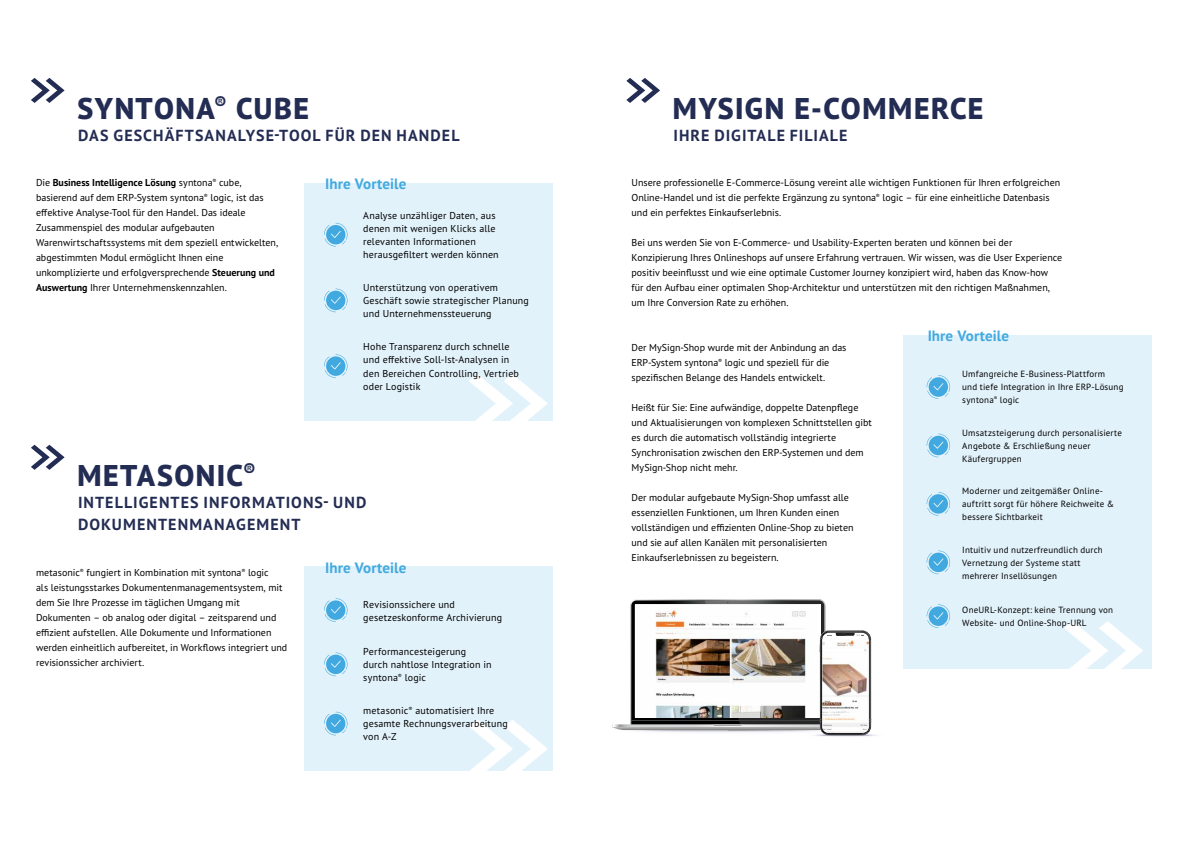
<style>
.page{position:relative;width:1191px;height:842px;background:#fff}
.page>*{position:absolute;margin:0;border:0;box-sizing:border-box;transform-origin:0 0}
.t1{font:800 30px "PT Sans Pro";letter-spacing:.05em;color:#232c53}
.t2{font:700 16px/22px "PT Sans Pro";letter-spacing:.065em;color:#232c53}
.t3{font:700 15px "PT Sans Pro";letter-spacing:.005em;color:#42a9e0}
.t4{font:10px/15px "PT Sans Pro";color:#000}
.t5{font:9px/13px "PT Sans Pro";letter-spacing:.02em;color:#000}
.s1{font-weight:700}
</style>
<div class="page">
<svg style="left:31px;top:78px;width:34px;height:25px"></svg>
<svg style="left:31px;top:445px;width:34px;height:25px"></svg>
<svg style="left:626px;top:78px;width:34px;height:25px"></svg>
<div style="left:902px;top:336px;width:249px;height:333px;background:#e2f2fa"></div>
<svg style="left:1064px;top:621px;width:79px;height:48px"></svg>
<svg style="left:926px;top:375px;width:24px;height:24px"></svg>
<svg style="left:926px;top:434px;width:24px;height:23px"></svg>
<svg style="left:926px;top:492px;width:24px;height:24px"></svg>
<svg style="left:926px;top:550px;width:24px;height:24px"></svg>
<svg style="left:926px;top:604px;width:24px;height:24px"></svg>
<div style="left:304px;top:183px;width:248px;height:238px;background:#e2f2fa"></div>
<div style="left:304px;top:567px;width:248px;height:204px;background:#e2f2fa"></div>
<svg style="left:469px;top:374px;width:79px;height:47px"></svg>
<svg style="left:469px;top:719px;width:79px;height:52px"></svg>
<svg style="left:324px;top:223px;width:23px;height:24px"></svg>
<svg style="left:324px;top:598px;width:23px;height:24px"></svg>
<svg style="left:324px;top:289px;width:23px;height:23px"></svg>
<svg style="left:324px;top:652px;width:23px;height:24px"></svg>
<svg style="left:324px;top:354px;width:23px;height:24px"></svg>
<svg style="left:324px;top:712px;width:23px;height:23px"></svg>
<img style="left:612px;top:599px;width:265px;height:138px">
<img style="left:822px;top:639px;width:46px;height:94px">
<h1 class="t1" style="left:77px;top:88px;width:233px">SYNTONA<sup>®</sup> CUBE</h1>
<h2 class="t2" style="left:78px;top:124px;width:383px">DAS GESCHÄFTSANALYSE-TOOL FÜR DEN HANDEL</h2>
<p class="t4" style="left:36px;top:175px;width:244px">Die <span class="s1">Business Intelligence Lösung</span> syntona<sup>®</sup> cube, basierend auf dem ERP-System syntona<sup>®</sup> logic, ist das effektive Analyse-Tool für den Handel. Das ideale Zusammenspiel des modular aufgebauten Warenwirtschaftssystems mit dem speziell entwickelten, abgestimmten Modul ermöglicht Ihnen eine unkomplizierte und erfolgversprechende <span class="s1">Steuerung und Auswertung</span> Ihrer Unternehmenskennzahlen.</p>
<h3 class="t3" style="left:325px;top:174px;width:83px">Ihre Vorteile</h3>
<p class="t4" style="left:363px;top:209px;width:137px;line-height:13px">Analyse unzähliger Daten, aus denen mit wenigen Klicks alle relevanten Informationen herausgefiltert werden können</p>
<p class="t4" style="left:363px;top:281px;width:167px;line-height:13px">Unterstützung von operativem<br>Geschäft sowie strategischer Planung und Unternehmenssteuerung</p>
<p class="t4" style="left:363px;top:340px;width:157px;line-height:13px">Hohe Transparenz durch schnelle und effektive Soll-Ist-Analysen in den Bereichen Controlling, Vertrieb oder Logistik</p>
<h1 class="t1" style="left:77px;top:455px;width:180px">METASONIC<sup>®</sup></h1>
<h2 class="t2" style="left:78px;top:491px;width:290px">INTELLIGENTES INFORMATIONS- UND<br>DOKUMENTENMANAGEMENT</h2>
<p class="t4" style="left:36px;top:565px;width:253px">metasonic<sup>®</sup> fungiert in Kombination mit syntona<sup>®</sup> logic<br>als leistungsstarkes Dokumentenmanagementsystem, mit dem Sie Ihre Prozesse im täglichen Umgang mit Dokumenten – ob analog oder digital – zeitsparend und effizient aufstellen. Alle Dokumente und Informationen werden einheitlich aufbereitet, in Workflows integriert und revisionssicher archiviert.</p>
<h3 class="t3" style="left:325px;top:557px;width:83px">Ihre Vorteile</h3>
<p class="t4" style="left:363px;top:597px;width:140px;line-height:13px">Revisionssichere und gesetzeskonforme Archivierung</p>
<p class="t4" style="left:363px;top:645px;width:130px;line-height:13px">Performancesteigerung durch nahtlose Integration in syntona<sup>®</sup> logic</p>
<p class="t4" style="left:363px;top:704px;width:146px;line-height:13px">metasonic<sup>®</sup> automatisiert Ihre gesamte Rechnungsverarbeitung von A-Z</p>
<h1 class="t1" style="left:673px;top:88px;width:312px">MYSIGN E-COMMERCE</h1>
<h2 class="t2" style="left:673px;top:124px;width:175px">IHRE DIGITALE FILIALE</h2>
<p class="t4" style="left:631px;top:175px;width:430px">Unsere professionelle E-Commerce-Lösung vereint alle wichtigen Funktionen für Ihren erfolgreichen<br>Online-Handel und ist die perfekte Ergänzung zu syntona<sup>®</sup> logic – für eine einheitliche Datenbasis und ein perfektes Einkaufserlebnis.</p>
<p class="t4" style="left:631px;top:235px;width:432px">Bei uns werden Sie von E-Commerce- und Usability-Experten beraten und können bei der Konzipierung Ihres Onlineshops auf unsere Erfahrung vertrauen. Wir wissen, was die User Experience positiv beeinflusst und wie eine optimale Customer Journey konzipiert wird, haben das Know-how für den Aufbau einer optimalen Shop-Architektur und unterstützen mit den richtigen Maßnahmen, um Ihre Conversion Rate zu erhöhen.</p>
<p class="t4" style="left:631px;top:340px;width:216px">Der MySign-Shop wurde mit der Anbindung an das<br>ERP-System syntona<sup>®</sup> logic und speziell für die spezifischen Belange des Handels entwickelt.</p>
<p class="t4" style="left:631px;top:400px;width:242px">Heißt für Sie: Eine aufwändige, doppelte Datenpflege und Aktualisierungen von komplexen Schnittstellen gibt es durch die automatisch vollständig integrierte Synchronisation zwischen den ERP-Systemen und dem MySign-Shop nicht mehr.</p>
<p class="t4" style="left:631px;top:490px;width:223px">Der modular aufgebaute MySign-Shop umfasst alle essenziellen Funktionen, um Ihren Kunden einen vollständigen und effizienten Online-Shop zu bieten und sie auf allen Kanälen mit personalisierten Einkaufserlebnissen zu begeistern.</p>
<h3 class="t3" style="left:927px;top:326px;width:83px">Ihre Vorteile</h3>
<p class="t5" style="left:962px;top:368px;width:163px">Umfangreiche E-Business-Plattform<br>und tiefe Integration in Ihre ERP-Lösung syntona<sup>®</sup> logic</p>
<p class="t5" style="left:962px;top:426px;width:161px">Umsatzsteigerung durch personalisierte<br>Angebote &amp; Erschließung neuer<br>Käufergruppen</p>
<p class="t5" style="left:962px;top:484px;width:153px">Moderner und zeitgemäßer Online&shy;auftritt sorgt für höhere Reichweite &amp; bessere Sichtbarkeit</p>
<p class="t5" style="left:962px;top:543px;width:142px">Intuitiv und nutzerfreundlich durch<br>Vernetzung der Systeme statt mehrerer Insellösungen</p>
<p class="t5" style="left:962px;top:603px;width:152px">OneURL-Konzept: keine Trennung von<br>Website- und Online-Shop-URL</p>
</div>
